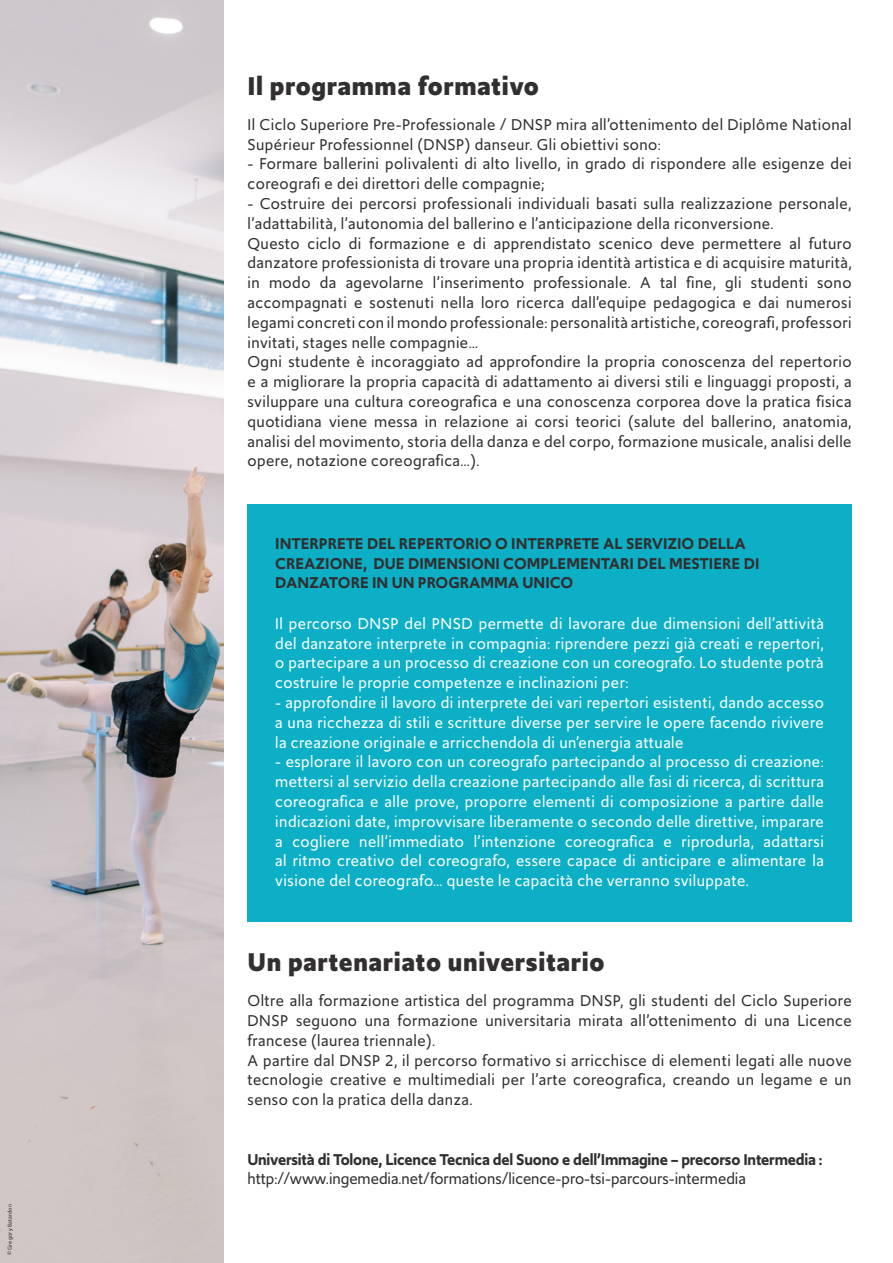
<style>
.page{position:relative;width:893px;height:1263px;background:#fff}
.page>*{position:absolute;margin:0;border:0;box-sizing:border-box;transform-origin:0 0}
.Center{font:700 27px "Upgrade";letter-spacing:.025em;color:#312f30}
.Left_Justify{font:16.5px/19.8px "Upgrade";letter-spacing:.03em;color:#312f30;text-align:justify}
.Left_Justify-2{font:16.5px/19.8px "Upgrade";letter-spacing:.03em;color:#fff;text-align:justify}
.Left_Justify-3{font:600 16.5px/19.8px "Upgrade";color:#312f30}
.Left_Justify-4{font:6px "Upgrade";letter-spacing:.03em;color:#312f30}
.s1{font-weight:400}
</style>
<div class="page">
<img style="left:0;top:0;width:223px;height:1263px">
<div style="left:248px;top:504px;width:604px;height:418px;background:#0dafc6"></div>
<p class="Left_Justify-4" style="left:6px;top:1255px;width:53px;rotate:-90deg">© Gregory Batardon</p>
<p class="Center" style="left:248px;top:68px;width:293px">Il programma formativo</p>
<p class="Left_Justify" style="left:248px;top:114px;width:605px">Il Ciclo Superiore Pre-Professionale / DNSP mira all’ottenimento del Diplôme National<br>Supérieur Professionnel (DNSP) danseur. Gli obiettivi sono:</p>
<p class="Left_Justify" style="left:248px;top:154px;width:606px">- Formare ballerini polivalenti di alto livello, in grado di rispondere alle esigenze dei coreografi e dei direttori delle compagnie;</p>
<p class="Left_Justify" style="left:248px;top:194px;width:605px">- Costruire dei percorsi professionali individuali basati sulla realizzazione personale, l’adattabilità, l’autonomia del ballerino e l’anticipazione della riconversione.</p>
<p class="Left_Justify" style="left:248px;top:233px;width:606px">Questo ciclo di formazione e di apprendistato scenico deve permettere al futuro danzatore professionista di trovare una propria identità artistica e di acquisire maturità, in modo da agevolarne l’inserimento professionale. A tal fine, gli studenti sono accompagnati e sostenuti nella loro ricerca dall’equipe pedagogica e dai numerosi legami concreti con il mondo professionale: personalità artistiche, coreografi, professori invitati, stages nelle compagnie…</p>
<p class="Left_Justify" style="left:248px;top:352px;width:606px">Ogni studente è incoraggiato ad approfondire la propria conoscenza del repertorio e a migliorare la propria capacità di adattamento ai diversi stili e linguaggi proposti, a sviluppare una cultura coreografica e una conoscenza corporea dove la pratica fisica quotidiana viene messa in relazione ai corsi teorici (salute del ballerino, anatomia, analisi del movimento, storia della danza e del corpo, formazione musicale, analisi delle opere, notazione coreografica…).</p>
<p class="Left_Justify-3" style="left:275px;top:533px;width:486px">INTERPRETE DEL REPERTORIO O INTERPRETE AL SERVIZIO DELLA<br>CREAZIONE, DUE DIMENSIONI COMPLEMENTARI DEL MESTIERE DI<br>DANZATORE IN UN PROGRAMMA UNICO</p>
<p class="Left_Justify-2" style="left:275px;top:613px;width:550px">Il percorso DNSP del PNSD permette di lavorare due dimensioni dell’attività del danzatore interprete in compagnia: riprendere pezzi già creati e repertori, o partecipare a un processo di creazione con un coreografo. Lo studente potrà costruire le proprie competenze e inclinazioni per:</p>
<p class="Left_Justify-2" style="left:275px;top:693px;width:550px">- approfondire il lavoro di interprete dei vari repertori esistenti, dando accesso a una ricchezza di stili e scritture diverse per servire le opere facendo rivivere la creazione originale e arricchendola di un’energia attuale</p>
<p class="Left_Justify-2" style="left:275px;top:752px;width:550px">- esplorare il lavoro con un coreografo partecipando al processo di creazione: mettersi al servizio della creazione partecipando alle fasi di ricerca, di scrittura coreografica e alle prove, proporre elementi di composizione a partire dalle indicazioni date, improvvisare liberamente o secondo delle direttive, imparare a cogliere nell’immediato l’intenzione coreografica e riprodurla, adattarsi al ritmo creativo del coreografo, essere capace di anticipare e alimentare la visione del coreografo… queste le capacità che verranno sviluppate.</p>
<p class="Center" style="left:248px;top:945px;width:358px">Un partenariato universitario</p>
<p class="Left_Justify" style="left:248px;top:991px;width:606px">Oltre alla formazione artistica del programma DNSP, gli studenti del Ciclo Superiore DNSP seguono una formazione universitaria mirata all’ottenimento di una Licence francese (laurea triennale).</p>
<p class="Left_Justify" style="left:248px;top:1050px;width:606px">A partire dal DNSP 2, il percorso formativo si arricchisce di elementi legati alle nuove tecnologie creative e multimediali per l’arte coreografica, creando un legame e un senso con la pratica della danza.</p>
<p class="Left_Justify-3" style="left:248px;top:1149px;width:576px">Università di Tolone, Licence Tecnica del Suono e dell’Immagine – precorso Intermedia : <span class="s1">http://www.ingemedia.net/formations/licence-pro-tsi-parcours-intermedia</span></p>
</div>
